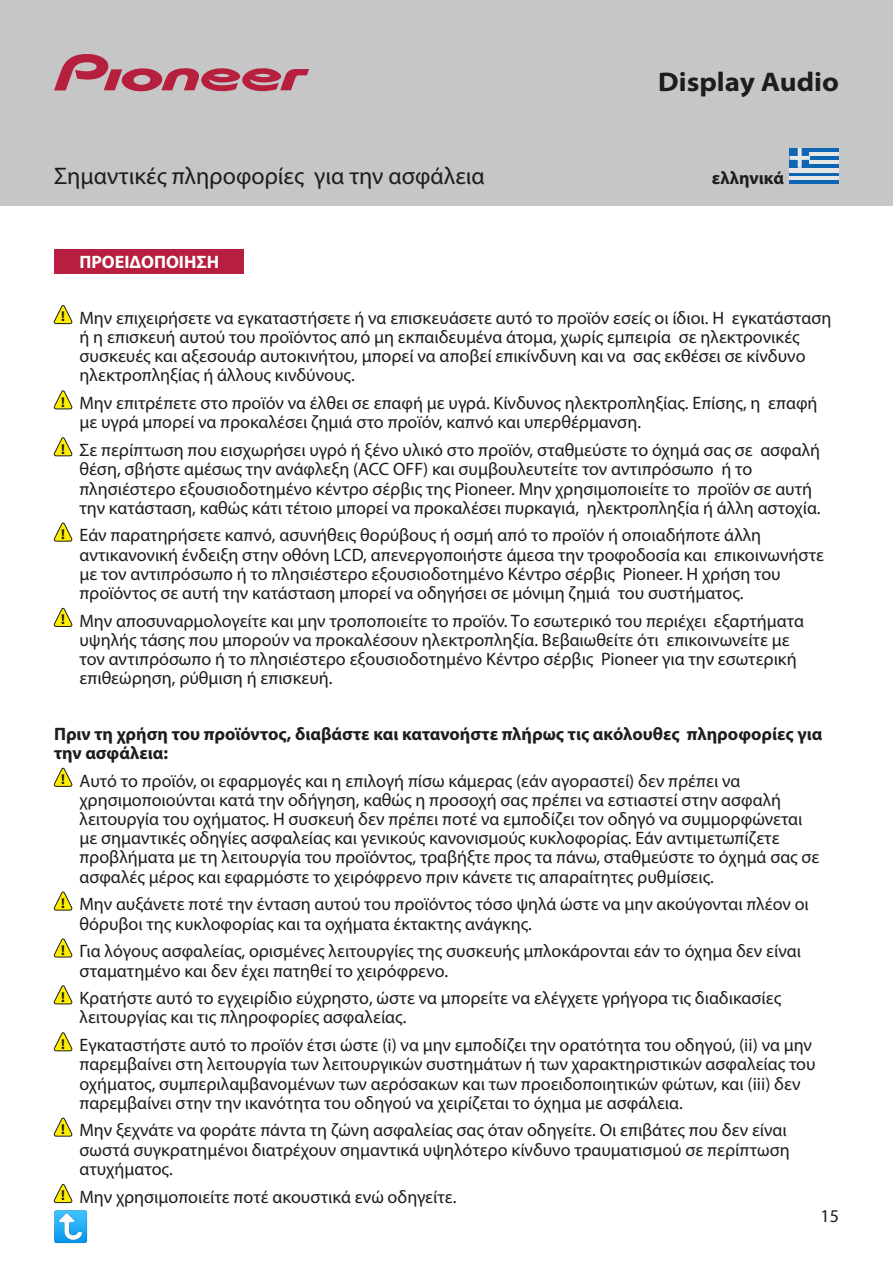
<style>
.page{position:relative;width:893px;height:1263px;background:#fff}
.page>*{position:absolute;margin:0;border:0;box-sizing:border-box;transform-origin:0 0}
.t1{font:700 semi-expanded 27px "Myriad Pro";color:#1d1d1b}
.t2{font:24px "Myriad Pro";color:#1d1d1b}
.t3{font:18px/19.2px "Myriad Pro";color:#1d1d1b}
.t4{font:700 18px/19.2px "Myriad Pro";color:#1d1d1b}
.t5{font:700 18px "Myriad Pro";color:#fff}
.t6{font:700 14.25px "Myriad Pro";color:#1d1d1b}
</style>
<div class="page">
<div style="left:0;top:0;width:893px;height:205px;background:#c6c6c6"></div>
<div style="left:54px;top:249px;width:190px;height:24px;background:#b71e3f"></div>
<svg style="left:54px;top:54px;width:255px;height:37px"></svg>
<svg style="left:53px;top:305px;width:19px;height:19px"></svg>
<svg style="left:53px;top:390px;width:19px;height:19px"></svg>
<svg style="left:53px;top:437px;width:19px;height:19px"></svg>
<svg style="left:53px;top:523px;width:19px;height:19px"></svg>
<svg style="left:53px;top:608px;width:19px;height:19px"></svg>
<svg style="left:53px;top:768px;width:19px;height:19px"></svg>
<svg style="left:53px;top:891px;width:19px;height:20px"></svg>
<svg style="left:53px;top:938px;width:19px;height:19px"></svg>
<svg style="left:53px;top:985px;width:19px;height:19px"></svg>
<svg style="left:53px;top:1032px;width:19px;height:19px"></svg>
<svg style="left:53px;top:1117px;width:19px;height:20px"></svg>
<svg style="left:53px;top:1184px;width:19px;height:19px"></svg>
<hr style="left:789px;top:180px;width:50px;height:4px;background:#0f66b3">
<hr style="left:789px;top:176px;width:50px;height:4px;background:#e6e6e6">
<svg style="left:789px;top:172px;width:50px;height:4px"></svg>
<hr style="left:789px;top:168px;width:50px;height:4px;background:#e6e6e6">
<hr style="left:810px;top:164px;width:29px;height:4px;background:#0f66b3">
<hr style="left:810px;top:160px;width:29px;height:4px;background:#e6e6e6">
<hr style="left:810px;top:148px;width:29px;height:4px;background:#0f66b3">
<hr style="left:810px;top:156px;width:29px;height:4px;background:#0f66b3">
<hr style="left:810px;top:152px;width:29px;height:4px;background:#e6e6e6">
<svg style="left:789px;top:148px;width:21px;height:20px"></svg>
<svg style="left:54px;top:1210px;width:33px;height:33px"></svg>
<p class="t2" style="left:54px;top:161px;width:432px">Σημαντικές πληροφορίες για την ασφάλεια</p>
<p class="t5" style="left:80px;top:250px;width:141px">ΠΡΟΕΙΔΟΠΟΙΗΣΗ</p>
<p class="t1" style="left:658px;top:64px;width:182px">Display Audio</p>
<p class="t4" style="left:712px;top:167px;width:73px">ελληνικά</p>
<p class="t6" style="left:61px;top:307px;width:5px">!</p>
<p class="t3" style="left:80px;top:308px;width:753px">Μην επιχειρήσετε να εγκαταστήσετε ή να επισκευάσετε αυτό το προϊόν εσείς οι ίδιοι. Η εγκατάσταση ή η επισκευή αυτού του προϊόντος από μη εκπαιδευμένα άτομα, χωρίς εμπειρία σε ηλεκτρονικές συσκευές και αξεσουάρ αυτοκινήτου, μπορεί να αποβεί επικίνδυνη και να σας εκθέσει σε κίνδυνο ηλεκτροπληξίας ή άλλους κινδύνους.</p>
<p class="t6" style="left:61px;top:393px;width:5px">!</p>
<p class="t3" style="left:80px;top:393px;width:740px">Μην επιτρέπετε στο προϊόν να έλθει σε επαφή με υγρά. Κίνδυνος ηλεκτροπληξίας. Επίσης, η επαφή με υγρά μπορεί να προκαλέσει ζημιά στο προϊόν, καπνό και υπερθέρμανση.</p>
<p class="t6" style="left:61px;top:439px;width:5px">!</p>
<p class="t3" style="left:80px;top:440px;width:743px">Σε περίπτωση που εισχωρήσει υγρό ή ξένο υλικό στο προϊόν, σταθμεύστε το όχημά σας σε ασφαλή θέση, σβήστε αμέσως την ανάφλεξη (ACC OFF) και συμβουλευτείτε τον αντιπρόσωπο ή το πλησιέστερο εξουσιοδοτημένο κέντρο σέρβις της Pioneer. Μην χρησιμοποιείτε το προϊόν σε αυτή την κατάσταση, καθώς κάτι τέτοιο μπορεί να προκαλέσει πυρκαγιά, ηλεκτροπληξία ή άλλη αστοχία.</p>
<p class="t6" style="left:61px;top:525px;width:5px">!</p>
<p class="t3" style="left:80px;top:525px;width:746px">Εάν παρατηρήσετε καπνό, ασυνήθεις θορύβους ή οσμή από το προϊόν ή οποιαδήποτε άλλη αντικανονική ένδειξη στην οθόνη LCD, απενεργοποιήστε άμεσα την τροφοδοσία και επικοινωνήστε με τον αντιπρόσωπο ή το πλησιέστερο εξουσιοδοτημένο Κέντρο σέρβις Pioneer. Η χρήση του προϊόντος σε αυτή την κατάσταση μπορεί να οδηγήσει σε μόνιμη ζημιά του συστήματος.</p>
<p class="t6" style="left:61px;top:610px;width:5px">!</p>
<p class="t3" style="left:80px;top:611px;width:726px">Μην αποσυναρμολογείτε και μην τροποποιείτε το προϊόν. Το εσωτερικό του περιέχει εξαρτήματα υψηλής τάσης που μπορούν να προκαλέσουν ηλεκτροπληξία. Βεβαιωθείτε ότι επικοινωνείτε με τον αντιπρόσωπο ή το πλησιέστερο εξουσιοδοτημένο Κέντρο σέρβις Pioneer για την εσωτερική επιθεώρηση, ρύθμιση ή επισκευή.</p>
<p class="t4" style="left:54px;top:723px;width:770px">Πριν τη χρήση του προϊόντος, διαβάστε και κατανοήστε πλήρως τις ακόλουθες πληροφορίες για την ασφάλεια:</p>
<p class="t6" style="left:61px;top:770px;width:5px">!</p>
<p class="t3" style="left:80px;top:771px;width:741px">Αυτό το προϊόν, οι εφαρμογές και η επιλογή πίσω κάμερας (εάν αγοραστεί) δεν πρέπει να χρησιμοποιούνται κατά την οδήγηση, καθώς η προσοχή σας πρέπει να εστιαστεί στην ασφαλή λειτουργία του οχήματος. Η συσκευή δεν πρέπει ποτέ να εμποδίζει τον οδηγό να συμμορφώνεται με σημαντικές οδηγίες ασφαλείας και γενικούς κανονισμούς κυκλοφορίας. Εάν αντιμετωπίζετε προβλήματα με τη λειτουργία του προϊόντος, τραβήξτε προς τα πάνω, σταθμεύστε το όχημά σας σε ασφαλές μέρος και εφαρμόστε το χειρόφρενο πριν κάνετε τις απαραίτητες ρυθμίσεις.</p>
<p class="t6" style="left:61px;top:894px;width:5px">!</p>
<p class="t3" style="left:80px;top:894px;width:731px">Μην αυξάνετε ποτέ την ένταση αυτού του προϊόντος τόσο ψηλά ώστε να μην ακούγονται πλέον οι θόρυβοι της κυκλοφορίας και τα οχήματα έκτακτης ανάγκης.</p>
<p class="t6" style="left:61px;top:941px;width:5px">!</p>
<p class="t3" style="left:80px;top:941px;width:723px">Για λόγους ασφαλείας, ορισμένες λειτουργίες της συσκευής μπλοκάρονται εάν το όχημα δεν είναι σταματημένο και δεν έχει πατηθεί το χειρόφρενο.</p>
<p class="t6" style="left:61px;top:988px;width:5px">!</p>
<p class="t3" style="left:80px;top:988px;width:703px">Κρατήστε αυτό το εγχειρίδιο εύχρηστο, ώστε να μπορείτε να ελέγχετε γρήγορα τις διαδικασίες λειτουργίας και τις πληροφορίες ασφαλείας.</p>
<p class="t6" style="left:61px;top:1034px;width:5px">!</p>
<p class="t3" style="left:80px;top:1035px;width:738px">Εγκαταστήστε αυτό το προϊόν έτσι ώστε (i) να μην εμποδίζει την ορατότητα του οδηγού, (ii) να μην παρεμβαίνει στη λειτουργία των λειτουργικών συστημάτων ή των χαρακτηριστικών ασφαλείας του οχήματος, συμπεριλαμβανομένων των αερόσακων και των προειδοποιητικών φώτων, και (iii) δεν παρεμβαίνει στην την ικανότητα του οδηγού να χειρίζεται το όχημα με ασφάλεια.</p>
<p class="t6" style="left:61px;top:1120px;width:5px">!</p>
<p class="t3" style="left:80px;top:1120px;width:712px">Μην ξεχνάτε να φοράτε πάντα τη ζώνη ασφαλείας σας όταν οδηγείτε. Οι επιβάτες που δεν είναι σωστά συγκρατημένοι διατρέχουν σημαντικά υψηλότερο κίνδυνο τραυματισμού σε περίπτωση ατυχήματος.</p>
<p class="t6" style="left:61px;top:1186px;width:5px">!</p>
<p class="t3" style="left:80px;top:1187px;width:378px">Μην χρησιμοποιείτε ποτέ ακουστικά ενώ οδηγείτε.</p>
<p class="t3" style="left:820px;top:1206px;width:20px">15</p>
</div>
